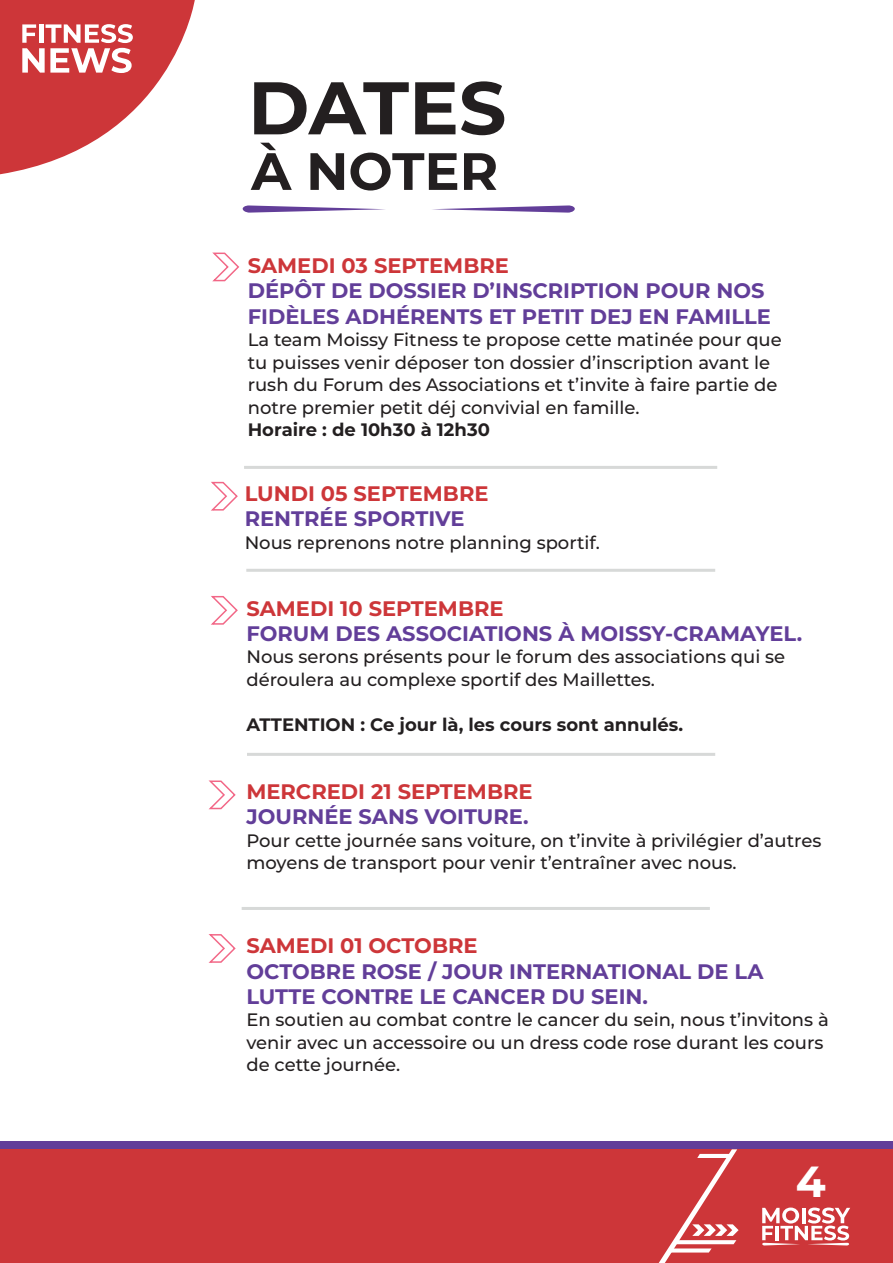
<style>
.page{position:relative;width:893px;height:1263px;background:#fff}
.page>*{position:absolute;margin:0;border:0;box-sizing:border-box;transform-origin:0 0}
.t1{font:700 43.5px "Montserrat";color:#fff}
.t2{font:700 21px/25.2px "Montserrat";color:#623e99}
.t3{font:700 21px "Montserrat";color:#cd3639}
.t4{font:500 18px/22.5px "Montserrat";color:#231f20}
.t5{font:700 18px "Montserrat";color:#231f20}
</style>
<div class="page">
<svg style="left:212px;top:253px;width:27px;height:28px"></svg>
<svg style="left:211px;top:482px;width:27px;height:29px"></svg>
<svg style="left:211px;top:596px;width:27px;height:29px"></svg>
<svg style="left:209px;top:780px;width:27px;height:29px"></svg>
<svg style="left:209px;top:934px;width:27px;height:29px"></svg>
<hr style="left:247px;top:753px;width:468px;height:3px;background:#d7d9d8">
<hr style="left:244px;top:466px;width:473px;height:3px;background:#d7d9d8">
<hr style="left:246px;top:569px;width:469px;height:3px;background:#d7d9d8">
<hr style="left:242px;top:907px;width:468px;height:3px;background:#d7d9d8">
<svg style="left:254px;top:82px;width:155px;height:52px"></svg>
<svg style="left:415px;top:82px;width:40px;height:52px"></svg>
<svg style="left:461px;top:81px;width:43px;height:54px"></svg>
<svg style="left:251px;top:143px;width:41px;height:47px"></svg>
<svg style="left:310px;top:153px;width:34px;height:37px"></svg>
<svg style="left:350px;top:153px;width:107px;height:38px"></svg>
<svg style="left:464px;top:153px;width:32px;height:37px"></svg>
<div style="left:0;top:1141px;width:893px;height:22px;background:#623e99"></div>
<div style="left:0;top:1149px;width:893px;height:114px;background:#cd3639"></div>
<svg style="left:659px;top:1149px;width:80px;height:114px"></svg>
<svg style="left:762px;top:1207px;width:88px;height:38px"></svg>
<svg style="left:242px;top:205px;width:143px;height:8px"></svg>
<svg style="left:432px;top:205px;width:143px;height:8px"></svg>
<svg style="left:0;top:0;width:195px;height:174px"></svg>
<p class="t3" style="left:248px;top:251px;width:263px">SAMEDI 03 SEPTEMBRE</p>
<p class="t2" style="left:248px;top:277px;width:525px">DÉPÔT DE DOSSIER D’INSCRIPTION POUR NOS<br>FIDÈLES ADHÉRENTS ET PETIT DEJ EN FAMILLE</p>
<p class="t4" style="left:248px;top:328px;width:536px">La team Moissy Fitness te propose cette matinée pour que tu puisses venir déposer ton dossier d’inscription avant le rush du Forum des Associations et t’invite à faire partie de notre premier petit déj convivial en famille.</p>
<p class="t5" style="left:248px;top:417px;width:244px">Horaire : de 10h30 à 12h30</p>
<p class="t3" style="left:245px;top:478px;width:245px">LUNDI 05 SEPTEMBRE</p>
<p class="t2" style="left:245px;top:505px;width:221px">RENTRÉE SPORTIVE</p>
<p class="t4" style="left:245px;top:530px;width:357px">Nous reprenons notre planning sportif.</p>
<p class="t3" style="left:246px;top:593px;width:259px">SAMEDI 10 SEPTEMBRE</p>
<p class="t2" style="left:246px;top:620px;width:557px">FORUM DES ASSOCIATIONS À MOISSY-CRAMAYEL.</p>
<p class="t4" style="left:246px;top:645px;width:540px">Nous serons présents pour le forum des associations qui se déroulera au complexe sportif des Maillettes.</p>
<p class="t5" style="left:246px;top:711px;width:438px">ATTENTION : Ce jour là, les cours sont annulés.</p>
<p class="t3" style="left:246px;top:776px;width:288px">MERCREDI 21 SEPTEMBRE</p>
<p class="t2" style="left:246px;top:803px;width:284px">JOURNÉE SANS VOITURE.</p>
<p class="t4" style="left:246px;top:828px;width:577px">Pour cette journée sans voiture, on t’invite à privilégier d’autres moyens de transport pour venir t’entraîner avec nous.</p>
<p class="t3" style="left:246px;top:931px;width:233px">SAMEDI 01 OCTOBRE</p>
<p class="t2" style="left:246px;top:957px;width:518px">OCTOBRE ROSE / JOUR INTERNATIONAL DE LA<br>LUTTE CONTRE LE CANCER DU SEIN.</p>
<p class="t4" style="left:246px;top:1008px;width:584px">En soutien au combat contre le cancer du sein, nous t’invitons à venir avec un accessoire ou un dress code rose durant les cours de cette journée.</p>
<h1 class="t1" style="left:796px;top:1150px;width:31px">4</h1>
</div>
